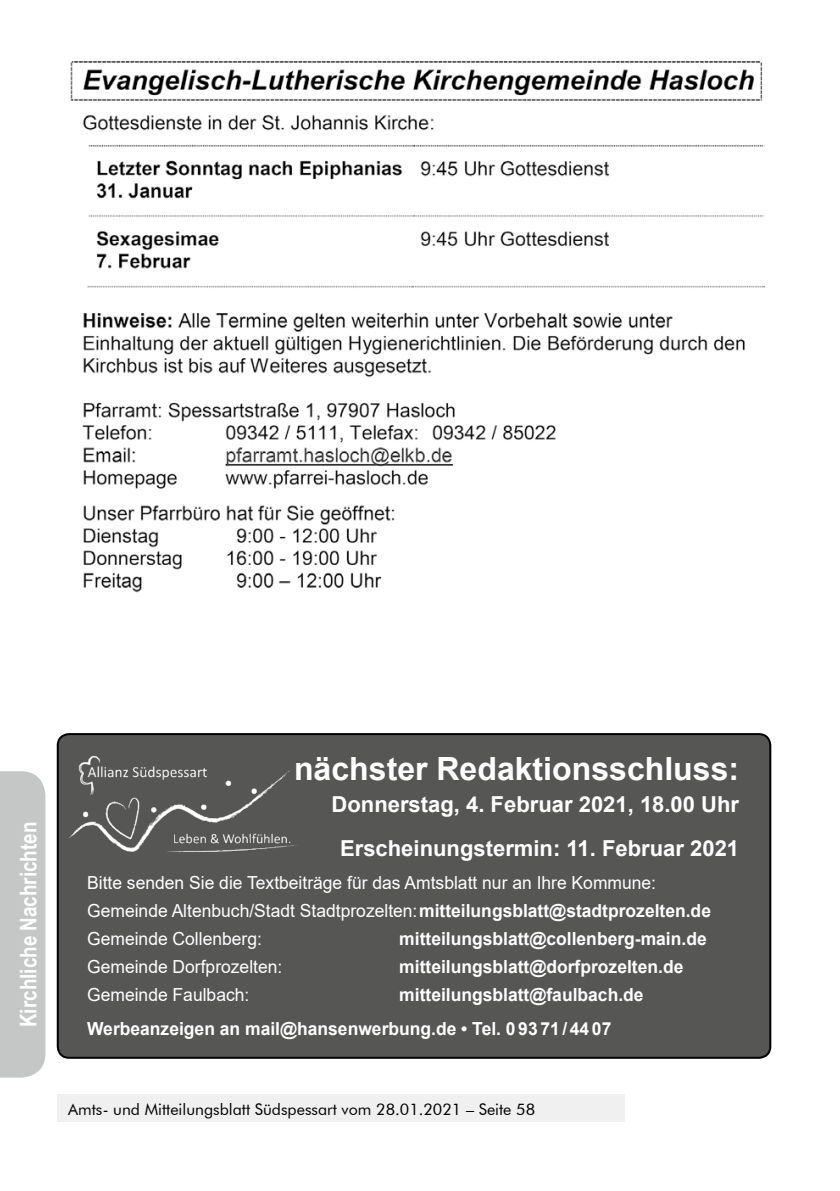
<style>
.page{position:relative;width:840px;height:1191px;background:#fff}
.page>*{position:absolute;margin:0;border:0;box-sizing:border-box;transform-origin:0 0}
.t1{font:700 32px "Arial";color:#fff}
.t2{font:700 23px "Arial Narrow";color:#fff}
.t3{font:700 22px/43.4px "Arial";color:#fff;text-align:center}
.t4{font:18px/28px "Arial";color:#fff}
.t5{font:700 18px/33.6px "Arial";color:#fff}
.t6{font:16px "Futura BT";color:#000}
.s1{font-weight:700}
</style>
<div class="page">
<div style="left:0;top:771px;width:45px;height:306px;background:#c5c6c6"></div>
<div style="left:57px;top:1095px;width:567px;height:27px;background:#f0f0f0"></div>
<img style="left:70px;top:61px;width:694px;height:531px">
<div style="left:58px;top:734px;width:711px;height:323px;background:#565655;border-radius:11px"></div>
<div style="left:57px;top:733px;width:713px;height:325px;border:2px solid #000;border-radius:11px"></div>
<img style="left:69px;top:756px;width:226px;height:95px">
<p class="t2" style="left:11px;top:1027px;width:207px;rotate:-90deg">Kirchliche Nachrichten</p>
<h1 class="t1" style="left:294px;top:746px;width:446px">nächster Redaktionsschluss:</h1>
<p class="t3" style="left:331px;top:783px;width:409px">Donnerstag, 4. Februar 2021, 18.00 Uhr<br>Erscheinungstermin: 11. Februar 2021</p>
<p class="t4" style="left:87px;top:868px;width:625px">Bitte senden Sie die Textbeiträge für das Amtsblatt nur an Ihre Kommune:<br>Gemeinde Altenbuch/Stadt Stadtprozelten:<span class="s1">mitteilungsblatt@stadtprozelten.de<br></span>Gemeinde Collenberg:</p>
<p class="t5" style="left:399px;top:922px;width:309px">mitteilungsblatt@collenberg-main.de</p>
<p class="t4" style="left:87px;top:953px;width:197px">Gemeinde Dorfprozelten:</p>
<p class="t5" style="left:399px;top:950px;width:285px">mitteilungsblatt@dorfprozelten.de</p>
<p class="t4" style="left:87px;top:981px;width:164px">Gemeinde Faulbach:</p>
<p class="t5" style="left:87px;top:978px;width:557px;text-indent:312px">mitteilungsblatt@faulbach.de<br>Werbeanzeigen an mail@hansenwerbung.de • Tel. 0 93 71/ 44 07</p>
<p class="t6" style="left:68px;top:1099px;width:468px">Amts- und Mitteilungsblatt Südspessart vom 28.01.2021 – Seite 58</p>
</div>
